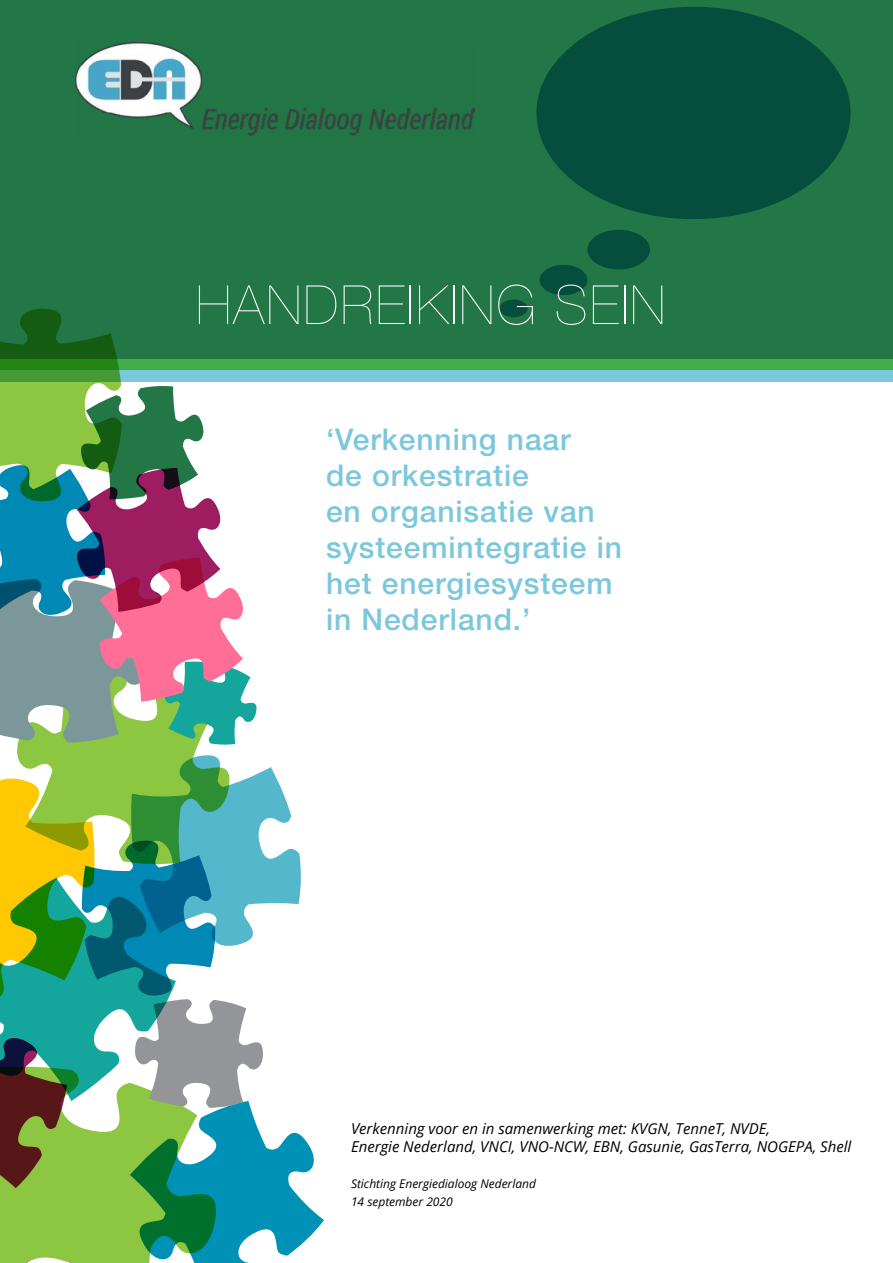
<style>
.page{position:relative;width:893px;height:1263px;background:#fff}
.page>*{position:absolute;margin:0;border:0;box-sizing:border-box;transform-origin:0 0}
.t1{font:200 54px "Helvetica Neue";letter-spacing:.04em;color:#fff}
.t2{font:500 30px/36px "Helvetica Neue";letter-spacing:.03em;color:#7bc7dc}
.t3{font:italic 15px/18px "Open Sans";color:#000}
.t4{font:italic 12px/18px "Open Sans";color:#000}
</style>
<div class="page">
<div style="left:0;top:0;width:893px;height:368px;background:#237746"></div>
<div style="left:0;top:359px;width:893px;height:11px;background:#41ad49"></div>
<div style="left:0;top:370px;width:893px;height:12px;background:#7bc7dc"></div>
<div style="left:536px;top:7px;width:314px;height:212px;background:#054e3d;border-radius:50%"></div>
<div style="left:539px;top:265px;width:48px;height:30px;background:#054e3d;border-radius:50%"></div>
<div style="left:587px;top:230px;width:63px;height:39px;background:#054e3d;border-radius:50%"></div>
<div style="left:500px;top:300px;width:28px;height:17px;background:#054e3d;border-radius:50%"></div>
<img style="left:76px;top:43px;width:398px;height:92px">
<svg style="left:0;top:309px;width:324px;height:954px"></svg>
<h1 class="t1" style="left:196px;top:274px;width:471px">HANDREIKING SEIN</h1>
<h2 class="t2" style="left:326px;top:421px;width:298px">‘Verkenning naar<br>de orkestratie<br>en organisatie van systeemintegratie in het energiesysteem in Nederland.’</h2>
<p class="t3" style="left:351px;top:1119px;width:502px">Verkenning voor en in samenwerking met: KVGN, TenneT, NVDE,<br>Energie Nederland, VNCI, VNO-NCW, EBN, Gasunie, GasTerra, NOGEPA, Shell</p>
<p class="t4" style="left:351px;top:1174px;width:186px">Stichting Energiedialoog Nederland<br>14 september 2020</p>
</div>
